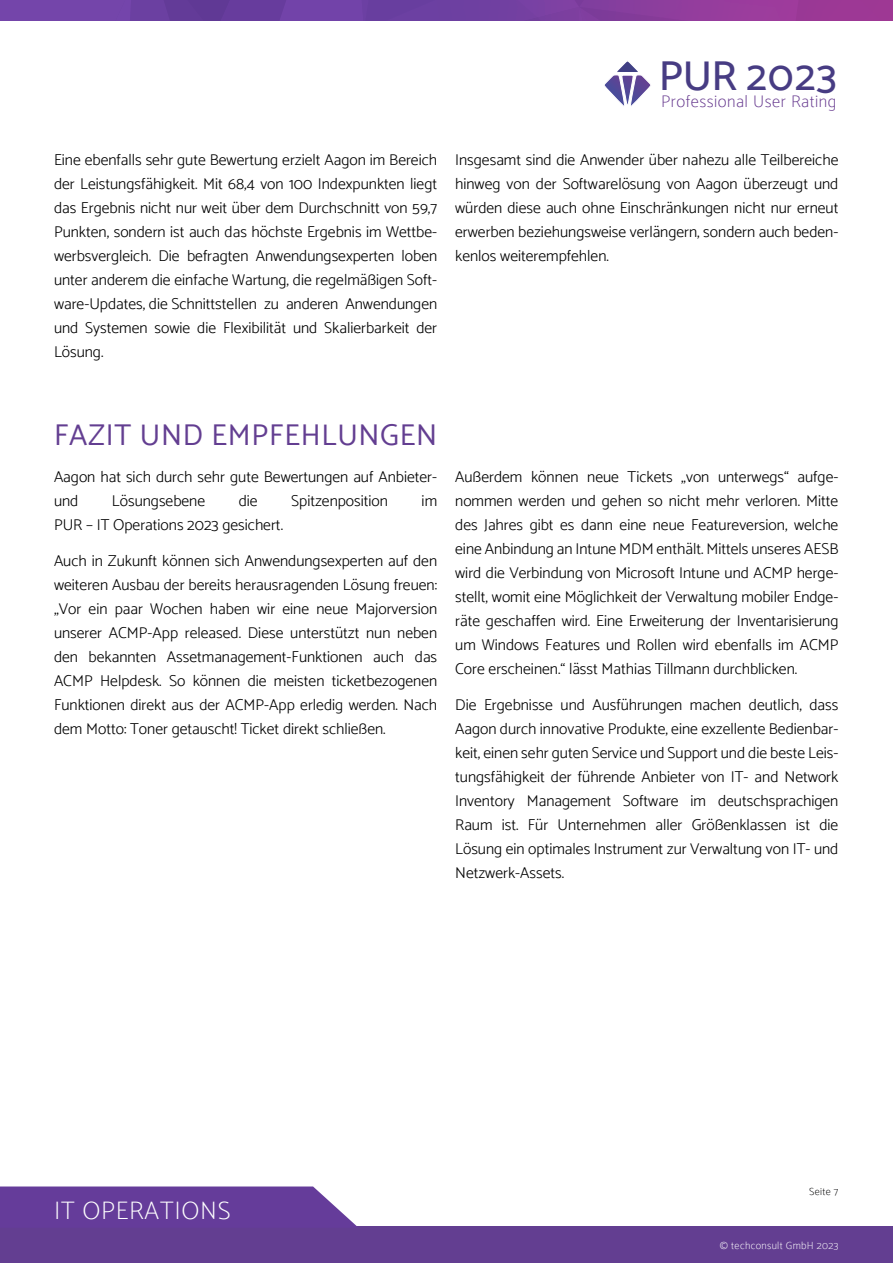
<style>
.page{position:relative;width:893px;height:1263px;background:#fff}
.page>*{position:absolute;margin:0;border:0;box-sizing:border-box;transform-origin:0 0}
.t1{font:500 42.45px "Catamaran";letter-spacing:.035em;color:#473c83}
.t2{font:30px "Catamaran";letter-spacing:.025em;color:#633e91}
.t3{font:100 25.5px "Catamaran";letter-spacing:.03em;color:#fff}
.t4{font:100 21px "Catamaran";letter-spacing:.03em;color:#fff}
.t5{font:100 16.95px "Catamaran";letter-spacing:.03em;color:#673a8f}
.t6{font:300 15.75px/24px "Catamaran";color:#000;text-align:justify}
.t7{font:100 10.5px "Catamaran";letter-spacing:.03em;color:#fff}
.t8{font:100 10.5px "Catamaran";letter-spacing:.03em;color:#020203}
</style>
<div class="page">
<svg style="left:0;top:0;width:893px;height:20px;background:#7b3e9f"></svg>
<svg style="left:604px;top:61px;width:47px;height:45px"></svg>
<div style="left:0;top:1226px;width:893px;height:37px;background:#633e91"></div>
<svg style="left:0;top:1186px;width:357px;height:40px;background:#6f49a1"></svg>
<h1 class="t1" style="left:659px;top:50px;width:180px">PUR 2023</h1>
<p class="t5" style="left:661px;top:91px;width:177px">Professional User Rating</p>
<p class="t6" style="left:54px;top:148px;width:385px">Eine ebenfalls sehr gute Bewertung erzielt Aagon im Bereich der Leistungsfähigkeit. Mit 68,4 von 100 Indexpunkten liegt das Ergebnis nicht nur weit über dem Durchschnitt von 59,7<br>Punkten, sondern ist auch das höchste Ergebnis im Wettbe&shy;werbsvergleich. Die befragten Anwendungsexperten loben unter anderem die einfache Wartung, die regelmäßigen Soft&shy;ware-Updates, die Schnittstellen zu anderen Anwendungen und Systemen sowie die Flexibilität und Skalierbarkeit der Lösung.</p>
<p class="t6" style="left:455px;top:148px;width:385px">Insgesamt sind die Anwender über nahezu alle Teilbereiche hinweg von der Softwarelösung von Aagon überzeugt und würden diese auch ohne Einschränkungen nicht nur erneut erwerben beziehungsweise verlängern, sondern auch beden&shy;kenlos weiterempfehlen.</p>
<h2 class="t2" style="left:54px;top:417px;width:385px">FAZIT UND EMPFEHLUNGEN</h2>
<p class="t6" style="left:54px;top:464px;width:385px">Aagon hat sich durch sehr gute Bewertungen auf Anbieter&shy;und</p>
<p class="t6" style="left:112px;top:488px;width:95px">Lösungsebene</p>
<p class="t6" style="left:239px;top:488px;width:20px">die</p>
<p class="t6" style="left:291px;top:488px;width:98px">Spitzenposition</p>
<p class="t6" style="left:422px;top:488px;width:17px">im</p>
<p class="t6" style="left:54px;top:512px;width:231px">PUR – IT Operations 2023 gesichert.</p>
<p class="t6" style="left:54px;top:549px;width:385px">Auch in Zukunft können sich Anwendungsexperten auf den weiteren Ausbau der bereits herausragenden Lösung freuen: „Vor ein paar Wochen haben wir eine neue Majorversion unserer ACMP-App released. Diese unterstützt nun neben den bekannten Assetmanagement-Funktionen auch das ACMP Helpdesk. So können die meisten ticketbezogenen Funktionen direkt aus der ACMP-App erledig werden. Nach dem Motto: Toner getauscht! Ticket direkt schließen.</p>
<p class="t6" style="left:455px;top:464px;width:385px">Außerdem können neue Tickets „von unterwegs“ aufge&shy;nommen werden und gehen so nicht mehr verloren. Mitte des Jahres gibt es dann eine neue Featureversion, welche eine Anbindung an Intune MDM enthält. Mittels unseres AESB wird die Verbindung von Microsoft Intune und ACMP herge&shy;stellt, womit eine Möglichkeit der Verwaltung mobiler Endge&shy;räte geschaffen wird. Eine Erweiterung der Inventarisierung um Windows Features und Rollen wird ebenfalls im ACMP Core erscheinen.“ lässt Mathias Tillmann durchblicken.</p>
<p class="t6" style="left:455px;top:693px;width:385px">Die Ergebnisse und Ausführungen machen deutlich, dass Aagon durch innovative Produkte, eine exzellente Bedienbar&shy;keit, einen sehr guten Service und Support und die beste Leis&shy;tungsfähigkeit der führende Anbieter von IT- and Network Inventory Management Software im deutschsprachigen Raum ist. Für Unternehmen aller Größenklassen ist die Lösung ein optimales Instrument zur Verwaltung von IT- und Netzwerk-Assets.</p>
<h3 class="t3" style="left:54px;top:1195px;width:178px">IT OPERATIONS</h3>
<h3 class="t4" style="left:89px;top:1206px;width:193px">DIGITAL SOLUTIONS</h3>
<p class="t8" style="left:809px;top:1185px;width:31px">Seite 7</p>
<p class="t7" style="left:720px;top:1239px;width:120px">© techconsult GmbH 2023</p>
</div>
